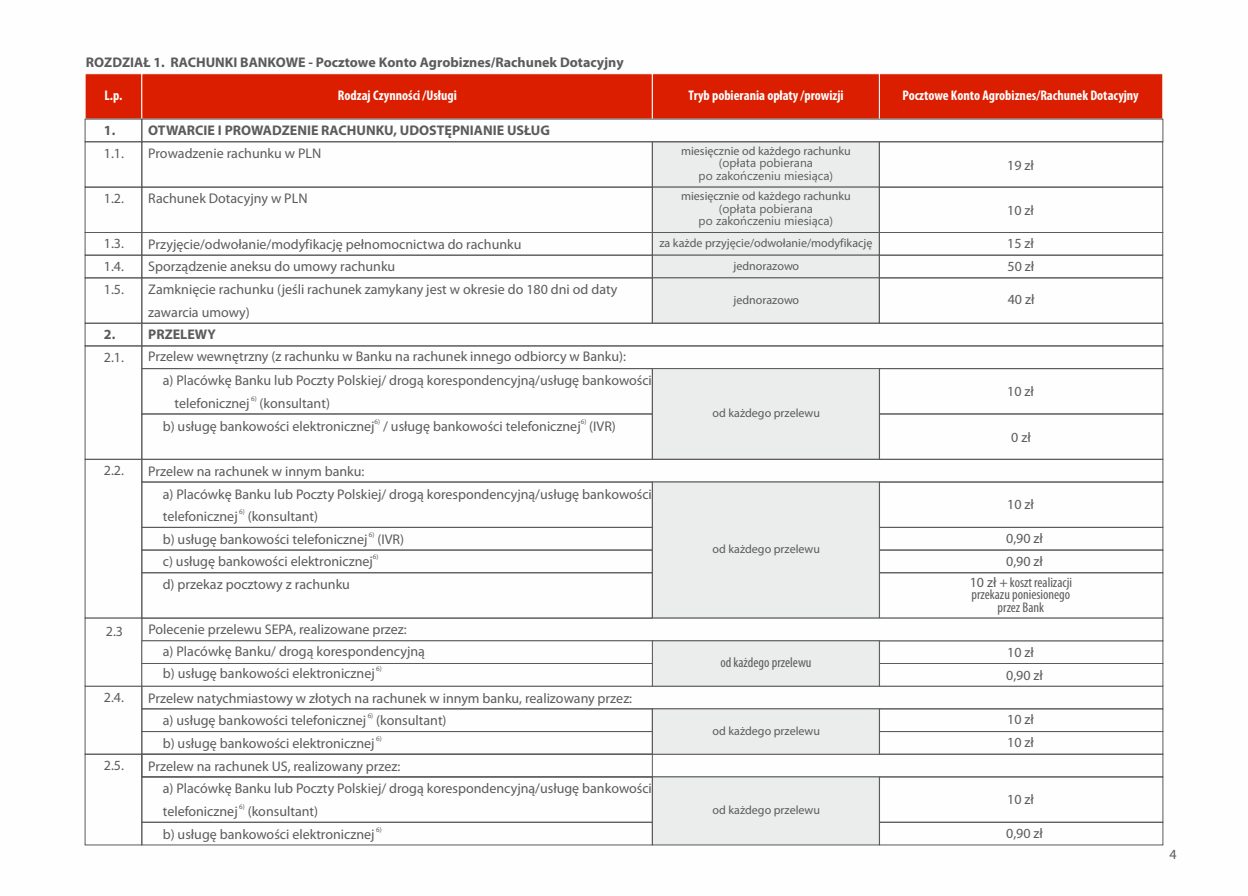
<style>
.page{position:relative;width:1248px;height:896px;background:#fff}
.page>*{position:absolute;margin:0;border:0;box-sizing:border-box;transform-origin:0 0}
.t1{font:14px/22.6px "Myriad Pl";color:#5b5b5b}
.t2{font:700 14px "Myriad Pl";color:#5b5b5b}
.t3{font:700 condensed 14px "Myriad Pl";color:#fefefe}
.t4{font:condensed 14px/12.6px "Myriad Pl";color:#5b5b5b;text-align:center}
.t5{font:12px "Myriad Pl";color:#5b5b5b}
.t6{font:12px/12.8px "Segoe UI";color:#5b5b5b;text-align:center}
.t7{font:7px "Myriad Pl";color:#5b5b5b}
.s1{font-stretch:normal}
</style>
<div class="page">
<div style="left:652px;top:142px;width:227px;height:181px;background:#ebecec"></div>
<svg style="left:84px;top:73px;width:1079px;height:47px;background:#db2609"></svg>
<div style="left:141px;top:323px;width:1022px;height:23px;border:1px solid #5b5b5b"></div>
<div style="left:142px;top:346px;width:1020px;height:23px;border:1px solid #5b5b5b"></div>
<div style="left:652px;top:368px;width:227px;height:91px;background:#ebecec"></div>
<div style="left:879px;top:368px;width:283px;height:46px;border:1px solid #5b5b5b"></div>
<div style="left:879px;top:414px;width:283px;height:45px;border:1px solid #5b5b5b"></div>
<div style="left:142px;top:459px;width:1020px;height:23px;border:1px solid #5b5b5b"></div>
<div style="left:142px;top:754px;width:1020px;height:23px;border:1px solid #5b5b5b"></div>
<div style="left:142px;top:686px;width:1020px;height:23px;border:1px solid #5b5b5b"></div>
<div style="left:652px;top:776px;width:227px;height:69px;background:#ebecec"></div>
<svg style="left:652px;top:708px;width:227px;height:46px;background:#e5e6e6"></svg>
<div style="left:879px;top:776px;width:283px;height:46px;border:1px solid #5b5b5b"></div>
<div style="left:879px;top:822px;width:283px;height:23px;border:1px solid #5b5b5b"></div>
<div style="left:879px;top:708px;width:283px;height:24px;border:1px solid #5b5b5b"></div>
<div style="left:879px;top:731px;width:283px;height:23px;border:1px solid #5b5b5b"></div>
<div style="left:141px;top:119px;width:1022px;height:23px;border:1px solid #5b5b5b"></div>
<div style="left:879px;top:187px;width:283px;height:46px;border:1px solid #5b5b5b"></div>
<div style="left:879px;top:232px;width:283px;height:23px;border:1px solid #5b5b5b"></div>
<div style="left:879px;top:255px;width:283px;height:23px;border:1px solid #5b5b5b"></div>
<div style="left:85px;top:119px;width:57px;height:23px;border:1px solid #5b5b5b"></div>
<div style="left:85px;top:323px;width:57px;height:23px;border:1px solid #5b5b5b"></div>
<div style="left:85px;top:187px;width:57px;height:46px;border:1px solid #5b5b5b"></div>
<div style="left:85px;top:232px;width:57px;height:23px;border:1px solid #5b5b5b"></div>
<div style="left:85px;top:255px;width:57px;height:23px;border:1px solid #5b5b5b"></div>
<div style="left:85px;top:346px;width:57px;height:113px;border:1px solid #5b5b5b"></div>
<div style="left:142px;top:368px;width:510px;height:46px;border:1px solid #5b5b5b"></div>
<div style="left:142px;top:414px;width:510px;height:45px;border:1px solid #5b5b5b"></div>
<div style="left:85px;top:459px;width:57px;height:159px;border:1px solid #5b5b5b"></div>
<div style="left:85px;top:754px;width:57px;height:91px;border:1px solid #5b5b5b"></div>
<div style="left:85px;top:686px;width:57px;height:68px;border:1px solid #5b5b5b"></div>
<div style="left:142px;top:754px;width:510px;height:23px;border:1px solid #5b5b5b"></div>
<div style="left:142px;top:776px;width:510px;height:46px;border:1px solid #5b5b5b"></div>
<div style="left:142px;top:708px;width:510px;height:24px;border:1px solid #5b5b5b"></div>
<div style="left:142px;top:731px;width:510px;height:23px;border:1px solid #5b5b5b"></div>
<div style="left:142px;top:822px;width:510px;height:23px;border:1px solid #5b5b5b"></div>
<div style="left:142px;top:187px;width:510px;height:46px;border:1px solid #5b5b5b"></div>
<div style="left:142px;top:232px;width:510px;height:23px;border:1px solid #5b5b5b"></div>
<div style="left:142px;top:255px;width:510px;height:23px;border:1px solid #5b5b5b"></div>
<svg style="left:85px;top:481px;width:1078px;height:205px"></svg>
<p class="t2" style="left:86px;top:56px;width:539px">ROZDZIAŁ 1. RACHUNKI BANKOWE - Pocztowe Konto Agrobiznes/Rachunek Dotacyjny</p>
<p class="t3" style="left:104px;top:89px;width:19px">L.p.</p>
<p class="t3" style="left:338px;top:89px;width:120px">Rodzaj Czynności /Usługi</p>
<p class="t3" style="left:688px;top:89px;width:157px">Tryb pobierania opłaty /prowizji</p>
<p class="t3" style="left:902px;top:89px;width:237px">Pocztowe Konto Agrobiznes/Rachunek Dotacyjny</p>
<p class="t2" style="left:104px;top:124px;width:13px">1.</p>
<p class="t2" style="left:148px;top:125px;width:403px">OTWARCIE I PROWADZENIE RACHUNKU, UDOSTĘPNIANIE USŁUG</p>
<p class="t1" style="left:104px;top:143px;width:22px">1.1.</p>
<p class="t1" style="left:104px;top:188px;width:22px">1.2.</p>
<p class="t1" style="left:104px;top:233px;width:22px;text-align:justify">1.3.<br>1.4.<br>1.5.</p>
<p class="t1" style="left:148px;top:143px;width:174px">Prowadzenie rachunku w PLN</p>
<p class="t1" style="left:148px;top:189px;width:161px">Rachunek Dotacyjny w PLN</p>
<p class="t1" style="left:148px;top:234px;width:470px">Przyjęcie/odwołanie/modyfikację pełnomocnictwa do rachunku<br>Sporządzenie aneksu do umowy rachunku<br>Zamknięcie rachunku (jeśli rachunek zamykany jest w okresie do 180 dni od daty zawarcia umowy)</p>
<p class="t5" style="left:681px;top:146px;width:171px">miesięcznie od każdego rachunku</p>
<p class="t6" style="left:698px;top:158px;width:136px">(opłata pobierana<br>po zakończeniu miesiąca)</p>
<p class="t5" style="left:681px;top:191px;width:171px">miesięcznie od każdego rachunku</p>
<p class="t6" style="left:698px;top:203px;width:136px">(opłata pobierana<br>po zakończeniu miesiąca)</p>
<p class="t5" style="left:733px;top:260px;width:67px">jednorazowo</p>
<p class="t5" style="left:733px;top:294px;width:67px">jednorazowo</p>
<p class="t5" style="left:659px;top:238px;width:214px">za każde przyjęcie/odwołanie/modyfikację</p>
<p class="t2" style="left:104px;top:328px;width:13px">2.</p>
<p class="t2" style="left:148px;top:329px;width:69px">PRZELEWY</p>
<p class="t1" style="left:104px;top:347px;width:22px">2.1.</p>
<p class="t1" style="left:104px;top:460px;width:22px">2.2.</p>
<p class="t1" style="left:163px;top:345px;width:490px;line-height:24.6px;text-indent:-14px">Przelew wewnętrzny (z rachunku w Banku na rachunek innego odbiorcy w Banku):<br>a) Placówkę Banku lub Poczty Polskiej/ drogą korespondencyjną/usługę bankowości</p>
<p class="t7" style="left:251px;top:396px;width:7px">6)</p>
<p class="t1" style="left:175px;top:393px;width:157px">telefonicznej (konsultant)</p>
<p class="t7" style="left:374px;top:418px;width:7px">6)</p>
<p class="t7" style="left:580px;top:418px;width:7px">6)</p>
<p class="t1" style="left:163px;top:416px;width:454px">b) usługę bankowości elektronicznej / usługę bankowości telefonicznej (IVR)</p>
<p class="t1" style="left:163px;top:461px;width:490px;text-indent:-14px">Przelew na rachunek w innym banku:<br>a) Placówkę Banku lub Poczty Polskiej/ drogą korespondencyjną/usługę bankowości</p>
<p class="t7" style="left:239px;top:509px;width:7px">6)</p>
<p class="t1" style="left:163px;top:506px;width:157px">telefonicznej (konsultant)</p>
<p class="t5" style="left:712px;top:408px;width:109px">od każdego przelewu</p>
<p class="t7" style="left:369px;top:531px;width:7px">6)</p>
<p class="t1" style="left:163px;top:529px;width:243px">b) usługę bankowości telefonicznej (IVR)</p>
<p class="t7" style="left:373px;top:554px;width:7px">6)</p>
<p class="t1" style="left:163px;top:551px;width:212px">c) usługę bankowości elektronicznej d) przekaz pocztowy z rachunku</p>
<p class="t5" style="left:712px;top:544px;width:109px">od każdego przelewu</p>
<p class="t1" style="left:106px;top:621px;width:19px">2.3</p>
<p class="t1" style="left:163px;top:620px;width:263px;line-height:21.2px;text-indent:-14px">Polecenie przelewu SEPA, realizowane przez:<br>a) Placówkę Banku/ drogą korespondencyjną</p>
<p class="t7" style="left:376px;top:666px;width:7px">6)</p>
<p class="t1" style="left:163px;top:663px;width:213px">b) usługę bankowości elektronicznej</p>
<p class="t1" style="left:104px;top:687px;width:22px">2.4.</p>
<p class="t1" style="left:104px;top:755px;width:22px">2.5.</p>
<p class="t1" style="left:148px;top:688px;width:485px">Przelew natychmiastowy w złotych na rachunek w innym banku, realizowany przez:</p>
<p class="t7" style="left:367px;top:713px;width:7px">6)</p>
<p class="t1" style="left:163px;top:710px;width:285px">a) usługę bankowości telefonicznej (konsultant)</p>
<p class="t7" style="left:376px;top:735px;width:7px">6)</p>
<p class="t1" style="left:163px;top:733px;width:213px">b) usługę bankowości elektronicznej</p>
<p class="t1" style="left:148px;top:756px;width:254px">Przelew na rachunek US, realizowany przez:</p>
<p class="t1" style="left:163px;top:778px;width:490px">a) Placówkę Banku lub Poczty Polskiej/ drogą korespondencyjną/usługę bankowości</p>
<p class="t7" style="left:239px;top:804px;width:7px">6)</p>
<p class="t1" style="left:163px;top:801px;width:157px">telefonicznej (konsultant)</p>
<p class="t7" style="left:376px;top:826px;width:7px">6)</p>
<p class="t1" style="left:163px;top:824px;width:213px">b) usługę bankowości elektronicznej</p>
<p class="t4" style="left:720px;top:657px;width:93px">od każdego przelewu</p>
<p class="t5" style="left:712px;top:725px;width:109px">od każdego przelewu</p>
<p class="t5" style="left:712px;top:805px;width:109px">od każdego przelewu</p>
<p class="t1" style="left:1007px;top:155px;width:28px">19 zł</p>
<p class="t1" style="left:1007px;top:201px;width:28px">10 zł</p>
<p class="t1" style="left:1007px;top:233px;width:28px">15 zł</p>
<p class="t1" style="left:1007px;top:256px;width:28px">50 zł</p>
<p class="t1" style="left:1007px;top:289px;width:28px">40 zł</p>
<p class="t1" style="left:1007px;top:381px;width:28px">10 zł</p>
<p class="t1" style="left:1011px;top:427px;width:21px">0 zł</p>
<p class="t1" style="left:1007px;top:494px;width:28px">10 zł</p>
<p class="t1" style="left:1006px;top:528px;width:38px">0,90 zł</p>
<p class="t1" style="left:1006px;top:551px;width:38px">0,90 zł</p>
<p class="t4" style="left:969px;top:577px;width:104px"><span class="s1">10 zł +</span> koszt realizacji przekazu poniesionego przez Bank</p>
<p class="t1" style="left:1006px;top:642px;width:38px">10 zł<br>0,90 zł</p>
<p class="t1" style="left:1007px;top:709px;width:28px">10 zł<br>10 zł</p>
<p class="t1" style="left:1007px;top:789px;width:28px">10 zł</p>
<p class="t1" style="left:1006px;top:823px;width:38px">0,90 zł</p>
<p class="t1" style="left:1169px;top:844px;width:9px">4</p>
</div>
